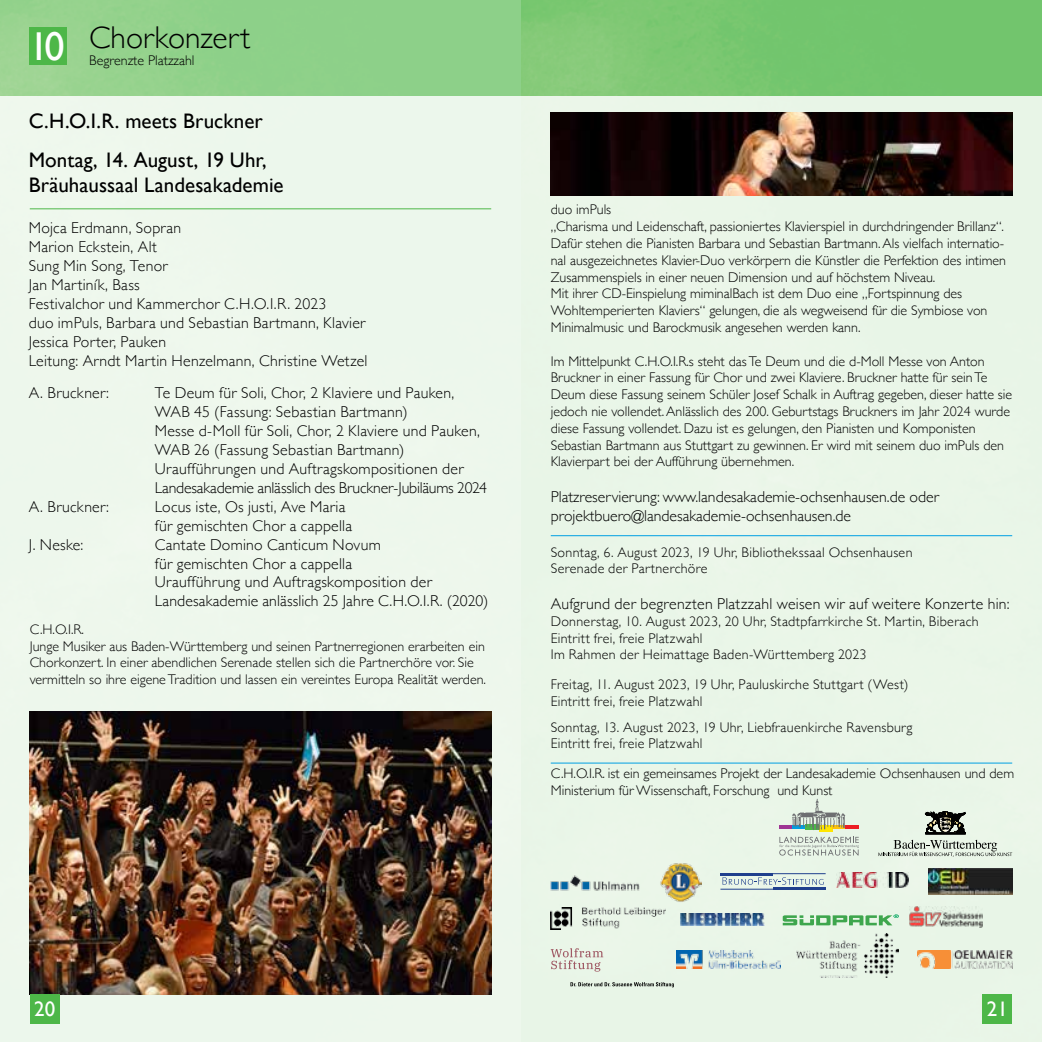
<style>
.page{position:relative;width:1042px;height:1042px;background:#fff}
.page>*{position:absolute;margin:0;border:0;box-sizing:border-box;transform-origin:0 0}
.t1{font:40.25px "Gill Sans";color:#fff}
.t2{font:300 31.5px "Gill Sans";color:#000}
.t3{font:21px/39.2px "Gill Sans";letter-spacing:.005em;color:#000}
.t4{font:21px "Gill Sans";color:#fff}
.t5{font:300 15.75px/18.9px "Gill Sans";letter-spacing:.015em;color:#000}
.t6{font:300 14px/16.8px "Gill Sans";color:#000}
.t7{font:300 14px/16.8px "Gill Sans";letter-spacing:.02em;color:#000}
</style>
<div class="page">
<img style="left:0;top:0;width:1042px;height:96px">
<div style="left:0;top:96px;width:1042px;height:946px;background:#ebf6e9"></div>
<hr style="left:551px;top:535px;width:461px;height:1px;background:#009fe3">
<hr style="left:551px;top:762px;width:461px;height:1px;background:#009fe3">
<div style="left:30px;top:27px;width:37px;height:37px;background:#4db748"></div>
<hr style="left:30px;top:208px;width:461px;height:1px;background:#4db748">
<svg style="left:878px;top:840px;width:134px;height:17px"></svg>
<svg style="left:925px;top:811px;width:40px;height:23px"></svg>
<svg style="left:779px;top:837px;width:80px;height:18px"></svg>
<svg style="left:779px;top:825px;width:12px;height:3px"></svg>
<div style="left:819px;top:825px;width:13px;height:6px;background:#ffe600"></div>
<svg style="left:845px;top:825px;width:13px;height:3px"></svg>
<img style="left:791px;top:798px;width:54px;height:32px">
<img style="left:30px;top:711px;width:461px;height:283px">
<img style="left:551px;top:113px;width:461px;height:83px">
<div style="left:30px;top:994px;width:30px;height:30px;background:#4db748"></div>
<div style="left:982px;top:994px;width:30px;height:30px;background:#4db748"></div>
<svg style="left:783px;top:914px;width:116px;height:11px"></svg>
<img style="left:551px;top:875px;width:89px;height:16px">
<svg style="left:722px;top:877px;width:101px;height:8px"></svg>
<hr style="left:720px;top:873px;width:53px;height:3px;background:#1f3f8d">
<hr style="left:773px;top:886px;width:52px;height:3px;background:#1f3f8d">
<hr style="left:720px;top:873px;width:105px;height:1px;background:#1f3f8d">
<hr style="left:720px;top:889px;width:105px;height:1px;background:#1f3f8d">
<img style="left:551px;top:907px;width:114px;height:22px">
<img style="left:680px;top:914px;width:85px;height:11px">
<img style="left:909px;top:906px;width:73px;height:21px">
<img style="left:677px;top:951px;width:103px;height:17px">
<img style="left:917px;top:950px;width:95px;height:18px">
<svg style="left:551px;top:948px;width:52px;height:23px"></svg>
<svg style="left:570px;top:982px;width:104px;height:5px"></svg>
<img style="left:929px;top:868px;width:83px;height:26px">
<img style="left:836px;top:872px;width:72px;height:15px">
<img style="left:796px;top:933px;width:102px;height:44px">
<img style="left:660px;top:863px;width:42px;height:39px">
<h1 class="t1" style="left:29px;top:23px;width:37px">10</h1>
<h2 class="t2" style="left:89px;top:13px;width:162px">Chorkonzert</h2>
<p class="t6" style="left:89px;top:51px;width:107px">Begrenzte Platzzahl</p>
<h3 class="t3" style="left:29px;top:101px;width:240px">C.H.O.I.R. meets Bruckner<br>Montag, 14. August, 19 Uhr,</h3>
<h3 class="t3" style="left:29px;top:165px;width:256px">Bräuhaussaal Landesakademie</h3>
<p class="t5" style="left:29px;top:218px;width:340px">Mojca Erdmann, Sopran<br>Marion Eckstein, Alt<br>Sung Min Song, Tenor<br>Jan Martiník, Bass<br>Festivalchor und Kammerchor C.H.O.I.R. 2023<br>duo imPuls, Barbara und Sebastian Bartmann, Klavier<br>Jessica Porter, Pauken<br>Leitung: Arndt Martin Henzelmann, Christine Wetzel</p>
<p class="t5" style="left:29px;top:383px;width:82px">A. Bruckner:</p>
<p class="t5" style="left:155px;top:383px;width:334px">Te Deum für Soli, Chor, 2 Klaviere und Pauken, WAB 45 (Fassung: Sebastian Bartmann)<br>Messe d-Moll für Soli, Chor, 2 Klaviere und Pauken, WAB 26 (Fassung Sebastian Bartmann)<br>Uraufführungen und Auftragskompositionen der Landesakademie anlässlich des Bruckner-Jubiläums 2024</p>
<p class="t5" style="left:29px;top:496px;width:82px">A. Bruckner:</p>
<p class="t5" style="left:155px;top:496px;width:199px">Locus iste, Os justi, Ave Maria für gemischten Chor a cappella</p>
<p class="t5" style="left:29px;top:534px;width:56px">J. Neske:</p>
<p class="t5" style="left:155px;top:534px;width:335px">Cantate Domino Canticum Novum<br>für gemischten Chor a cappella<br>Uraufführung und Auftragskomposition der Landesakademie anlässlich 25 Jahre C.H.O.I.R. (2020)</p>
<p class="t6" style="left:30px;top:620px;width:458px">C.H.O.I.R.<br>Junge Musiker aus Baden-Württemberg und seinen Partnerregionen erarbeiten ein Chorkonzert. In einer abendlichen Serenade stellen sich die Partnerchöre vor. Sie vermitteln so ihre eigene Tradition und lassen ein vereintes Europa Realität werden.</p>
<p class="t6" style="left:551px;top:201px;width:457px">duo imPuls<br>„Charisma und Leidenschaft, passioniertes Klavierspiel in durchdringender Brillanz“.<br>Dafür stehen die Pianisten Barbara und Sebastian Bartmann. Als vielfach internatio&shy;nal ausgezeichnetes Klavier-Duo verkörpern die Künstler die Perfektion des intimen Zusammenspiels in einer neuen Dimension und auf höchstem Niveau.<br>Mit ihrer CD-Einspielung miminalBach ist dem Duo eine „Fortspinnung des Wohltemperierten Klaviers“ gelungen, die als wegweisend für die Symbiose von Minimalmusic und Barockmusik angesehen werden kann.</p>
<p class="t6" style="left:551px;top:352px;width:463px">Im Mittelpunkt C.H.O.I.R.s steht das Te Deum und die d-Moll Messe von Anton Bruckner in einer Fassung für Chor und zwei Klaviere. Bruckner hatte für sein Te Deum diese Fassung seinem Schüler Josef Schalk in Auftrag gegeben, dieser hatte sie jedoch nie vollendet. Anlässlich des 200. Geburtstags Bruckners im Jahr 2024 wurde diese Fassung vollendet. Dazu ist es gelungen, den Pianisten und Komponisten Sebastian Bartmann aus Stuttgart zu gewinnen. Er wird mit seinem duo imPuls den Klavierpart bei der Aufführung übernehmen.</p>
<p class="t5" style="left:551px;top:487px;width:390px">Platzreservierung: www.landesakademie-ochsenhausen.de oder projektbuero@landesakademie-ochsenhausen.de</p>
<p class="t7" style="left:551px;top:543px;width:363px">Sonntag, 6. August 2023, 19 Uhr, Bibliothekssaal Ochsenhausen<br>Serenade der Partnerchöre</p>
<p class="t5" style="left:551px;top:594px;width:460px">Aufgrund der begrenzten Platzzahl weisen wir auf weitere Konzerte hin:</p>
<p class="t7" style="left:551px;top:612px;width:429px">Donnerstag, 10. August 2023, 20 Uhr, Stadtpfarrkirche St. Martin, Biberach<br>Eintritt frei, freie Platzwahl<br>Im Rahmen der Heimattage Baden-Württemberg 2023</p>
<p class="t7" style="left:551px;top:675px;width:359px">Freitag, 11. August 2023, 19 Uhr, Pauluskirche Stuttgart (West)<br>Eintritt frei, freie Platzwahl</p>
<p class="t7" style="left:551px;top:718px;width:363px">Sonntag, 13. August 2023, 19 Uhr, Liebfrauenkirche Ravensburg<br>Eintritt frei, freie Platzwahl</p>
<p class="t6" style="left:551px;top:764px;width:465px">C.H.O.I.R. ist ein gemeinsames Projekt der Landesakademie Ochsenhausen und dem<br>Ministerium für Wissenschaft, Forschung und Kunst</p>
<h3 class="t4" style="left:34px;top:997px;width:23px">20</h3>
<h3 class="t4" style="left:986px;top:997px;width:23px">21</h3>
</div>
